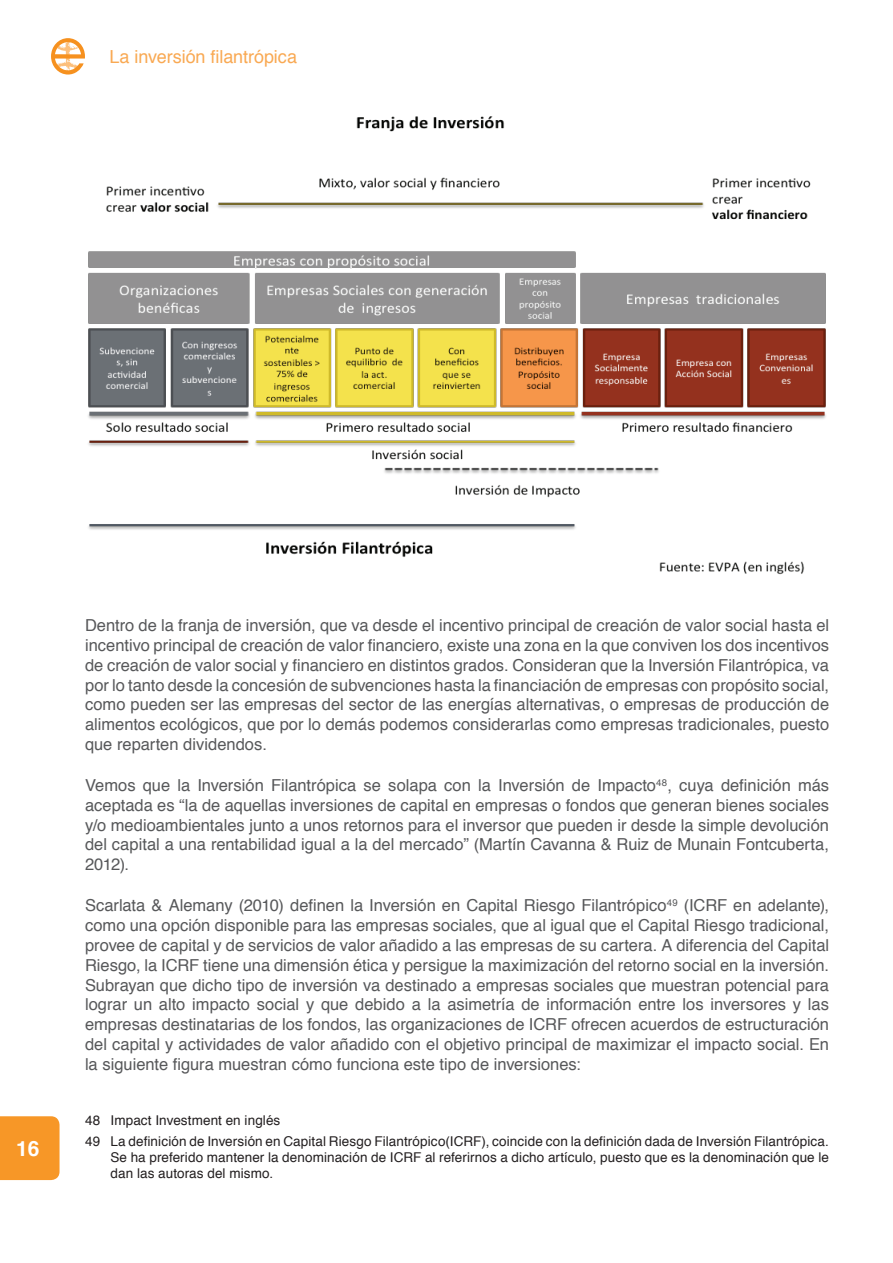
<style>
.page{position:relative;width:893px;height:1263px;background:#fff}
.page>*{position:absolute;margin:0;border:0;box-sizing:border-box;transform-origin:0 0}
.t1{font:700 21px "Helvetica";color:#fff}
.t2{font:18px "Helvetica";letter-spacing:-.005em;color:#f9a953}
.t3{font:16.5px/19.8px "Helvetica";color:#57585a;text-align:justify}
.t4{font:13.5px/20.4px "Helvetica";letter-spacing:.01em;color:#231f20}
</style>
<div class="page">
<div style="left:0;top:1116px;width:60px;height:64px;background:#f79727"></div>
<svg style="left:51px;top:38px;width:34px;height:37px"></svg>
<img style="left:88px;top:116px;width:738px;height:459px">
<p class="t2" style="left:109px;top:43px;width:189px">La inversión filantrópica</p>
<p class="t1" style="left:16px;top:1132px;width:25px">16</p>
<p class="t3" style="left:85px;top:616px;width:746px">Dentro de la franja de inversión, que va desde el incentivo principal de creación de valor social hasta el incentivo principal de creación de valor financiero, existe una zona en la que conviven los dos incentivos de creación de valor social y financiero en distintos grados. Consideran que la Inversión Filantrópica, va por lo tanto desde la concesión de subvenciones hasta la financiación de empresas con propósito social, como pueden ser las empresas del sector de las energías alternativas, o empresas de producción de alimentos ecológicos, que por lo demás podemos considerarlas como empresas tradicionales, puesto que reparten dividendos.</p>
<p class="t3" style="left:85px;top:776px;width:746px">Vemos que la Inversión Filantrópica se solapa con la Inversión de Impacto<sup>48</sup>, cuya definición más aceptada es “la de aquellas inversiones de capital en empresas o fondos que generan bienes sociales y/o medioambientales junto a unos retornos para el inversor que pueden ir desde la simple devolución del capital a una rentabilidad igual a la del mercado” (Martín Cavanna &amp; Ruiz de Munain Fontcuberta, 2012).</p>
<p class="t3" style="left:85px;top:896px;width:746px">Scarlata &amp; Alemany (2010) definen la Inversión en Capital Riesgo Filantrópico<sup>49</sup> (ICRF en adelante), como una opción disponible para las empresas sociales, que al igual que el Capital Riesgo tradicional, provee de capital y de servicios de valor añadido a las empresas de su cartera. A diferencia del Capital Riesgo, la ICRF tiene una dimensión ética y persigue la maximización del retorno social en la inversión.<br>Subrayan que dicho tipo de inversión va destinado a empresas sociales que muestran potencial para lograr un alto impacto social y que debido a la asimetría de información entre los inversores y las empresas destinatarias de los fondos, las organizaciones de ICRF ofrecen acuerdos de estructuración del capital y actividades de valor añadido con el objetivo principal de maximizar el impacto social. En la siguiente figura muestran cómo funciona este tipo de inversiones:</p>
<p class="t4" style="left:85px;top:1110px;width:745px">48 Impact Investment en inglés<br>49 La definición de Inversión en Capital Riesgo Filantrópico(ICRF), coincide con la definición dada de Inversión Filantrópica.</p>
<p class="t4" style="left:111px;top:1149px;width:720px;line-height:16.2px">Se ha preferido mantener la denominación de ICRF al referirnos a dicho artículo, puesto que es la denominación que le dan las autoras del mismo.</p>
</div>
